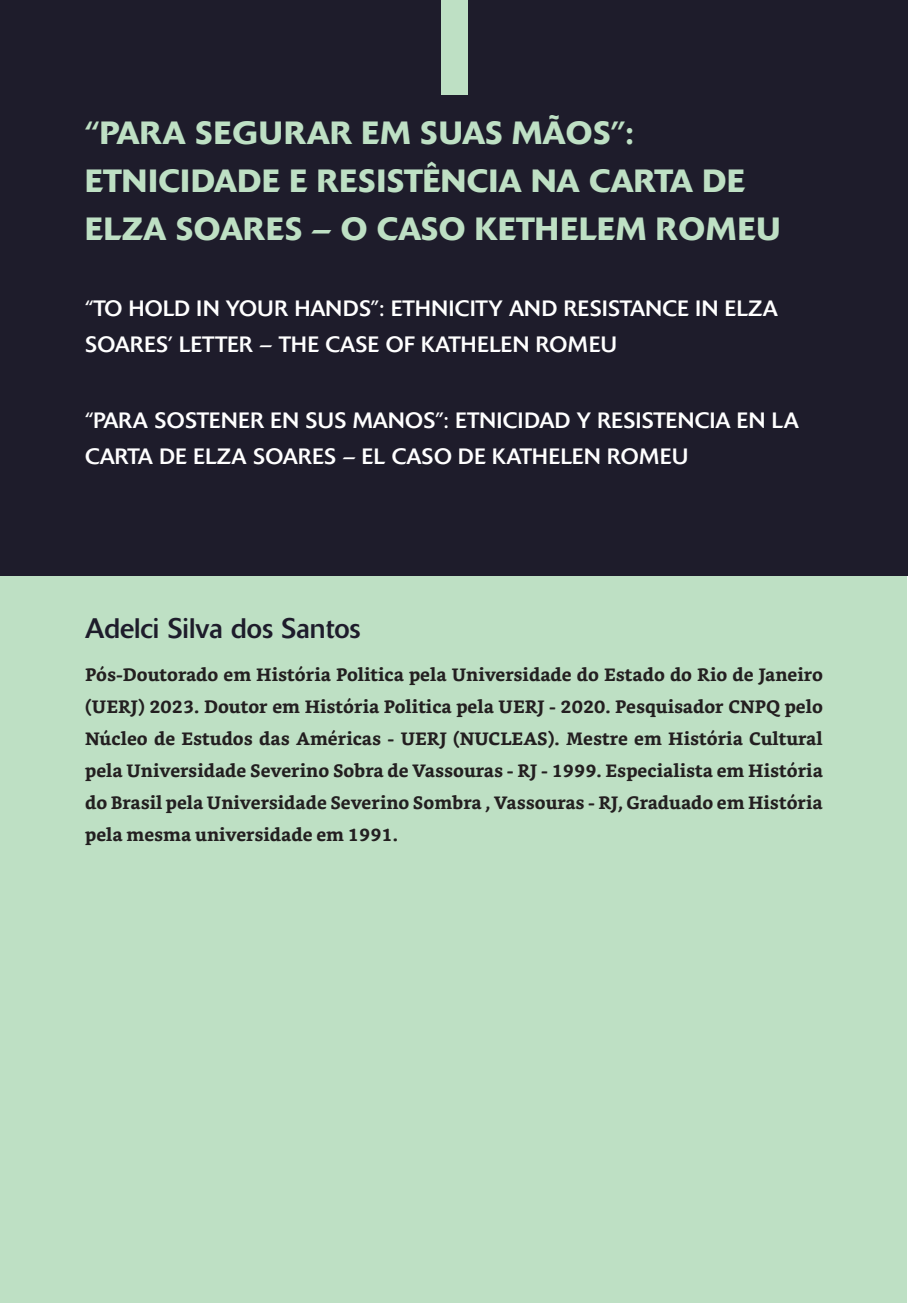
<style>
.page{position:relative;width:908px;height:1304px;background:#fff}
.page>*{position:absolute;margin:0;border:0;box-sizing:border-box;transform-origin:0 0}
.t1{font:500 32px/48px "Delta";letter-spacing:.02em;color:#bee0c4}
.t2{font:28px "Delta";color:#1e1c2b}
.t3{font:22px/36px "Delta";letter-spacing:.02em;color:#fff}
.t4{font:700 18px/32px "Bookerly";color:#231f20;text-align:justify}
</style>
<div class="page">
<div style="left:0;top:563px;width:906px;height:740px;background:#bee0c4"></div>
<div style="left:0;top:0;width:907px;height:576px;background:#1e1c2b"></div>
<div style="left:441px;top:0;width:26px;height:94px;background:#bee0c4"></div>
<h1 class="t1" style="left:85px;top:109px;width:696px">“PARA SEGURAR EM SUAS MÃOS”:<br>ETNICIDADE E RESISTÊNCIA NA CARTA DE<br>ELZA SOARES – O CASO KETHELEM ROMEU</h1>
<p class="t3" style="left:85px;top:290px;width:694px">“TO HOLD IN YOUR HANDS”: ETHNICITY AND RESISTANCE IN ELZA<br>SOARES’ LETTER – THE CASE OF KATHELEN ROMEU</p>
<p class="t3" style="left:85px;top:402px;width:715px">“PARA SOSTENER EN SUS MANOS”: ETNICIDAD Y RESISTENCIA EN LA<br>CARTA DE ELZA SOARES – EL CASO DE KATHELEN ROMEU</p>
<h2 class="t2" style="left:85px;top:612px;width:277px">Adelci Silva dos Santos</h2>
<p class="t4" style="left:85px;top:659px;width:739px">Pós-Doutorado em História Politica pela Universidade do Estado do Rio de Janeiro (UERJ) 2023. Doutor em História Politica pela UERJ - 2020. Pesquisador CNPQ pelo Núcleo de Estudos das Américas - UERJ (NUCLEAS). Mestre em História Cultural pela Universidade Severino Sobra de Vassouras - RJ - 1999. Especialista em História do Brasil pela Universidade Severino Sombra , Vassouras - RJ, Graduado em História pela mesma universidade em 1991.</p>
</div>
